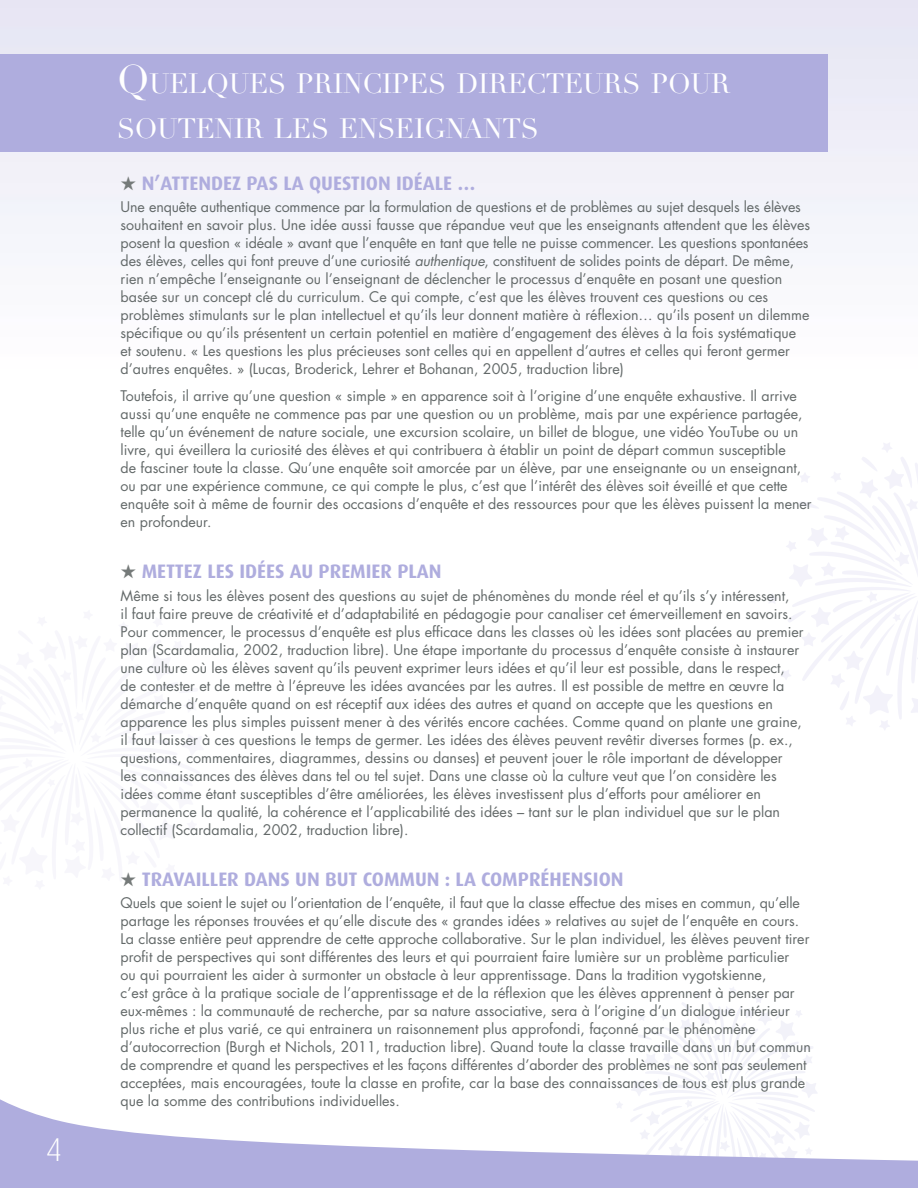
<style>
.page{position:relative;width:918px;height:1188px;background:#fff}
.page>*{position:absolute;margin:0;border:0;box-sizing:border-box;transform-origin:0 0}
.t1{font:300 33px "Dax";color:#fff}
.t2{font:27.3px/45px "Didot";letter-spacing:-.015em;color:#fff}
.Spread_Subhead_in_Re{font:700 19.5px "Dax";color:#afadde}
.New_Spread_body_copy{font:14.25px/18px "Futura";color:#636969}
.New_Spread_2nd_parag{font:14.25px/18px "Futura";color:#636969}
.s1{font-size:39px}
.s2{color:#757a79}
.s3{font-style:italic}
</style>
<div class="page">
<div style="left:0;top:0;width:918px;height:371px;background:linear-gradient(to bottom,#e6e5f3,#fefeff)"></div>
<svg style="left:767px;top:443px;width:151px;height:287px"></svg>
<svg style="left:630px;top:987px;width:186px;height:102px"></svg>
<div style="left:0;top:54px;width:828px;height:97px;background:#afadde"></div>
<svg style="left:0;top:1089px;width:918px;height:99px"></svg>
<h1 class="t1" style="left:46px;top:1132px;width:18px">4</h1>
<h2 class="t2" style="left:117px;top:62px;width:615px"><span class="s1">Q</span>UELQUES PRINCIPES DIRECTEURS POUR<br>SOUTENIR LES ENSEIGNANTS</h2>
<p class="Spread_Subhead_in_Re" style="left:121px;top:172px;width:356px"><span class="s2">★</span> N’ATTENDEZ PAS LA QUESTION IDÉALE …</p>
<p class="New_Spread_body_copy" style="left:121px;top:198px;width:691px">Une enquête authentique commence par la formulation de questions et de problèmes au sujet desquels les élèves souhaitent en savoir plus. Une idée aussi fausse que répandue veut que les enseignants attendent que les élèves posent la question « idéale » avant que l’enquête en tant que telle ne puisse commencer. Les questions spontanées des élèves, celles qui font preuve d’une curiosité <span class="s3">authentique</span>, constituent de solides points de départ. De même, rien n’empêche l’enseignante ou l’enseignant de déclencher le processus d’enquête en posant une question basée sur un concept clé du curriculum. Ce qui compte, c’est que les élèves trouvent ces questions ou ces problèmes stimulants sur le plan intellectuel et qu’ils leur donnent matière à réflexion… qu’ils posent un dilemme spécifique ou qu’ils présentent un certain potentiel en matière d’engagement des élèves à la fois systématique et soutenu. « Les questions les plus précieuses sont celles qui en appellent d’autres et celles qui feront germer d’autres enquêtes. » (Lucas, Broderick, Lehrer et Bohanan, 2005, traduction libre)</p>
<p class="New_Spread_2nd_parag" style="left:121px;top:387px;width:693px">Toutefois, il arrive qu’une question « simple » en apparence soit à l’origine d’une enquête exhaustive. Il arrive aussi qu’une enquête ne commence pas par une question ou un problème, mais par une expérience partagée, telle qu’un événement de nature sociale, une excursion scolaire, un billet de blogue, une vidéo YouTube ou un livre, qui éveillera la curiosité des élèves et qui contribuera à établir un point de départ commun susceptible<br>de fasciner toute la classe. Qu’une enquête soit amorcée par un élève, par une enseignante ou un enseignant, ou par une expérience commune, ce qui compte le plus, c’est que l’intérêt des élèves soit éveillé et que cette enquête soit à même de fournir des occasions d’enquête et des ressources pour que les élèves puissent la mener en profondeur.</p>
<p class="Spread_Subhead_in_Re" style="left:121px;top:561px;width:323px"><span class="s2">★</span> METTEZ LES IDÉES AU PREMIER PLAN</p>
<p class="New_Spread_body_copy" style="left:121px;top:586px;width:684px">Même si tous les élèves posent des questions au sujet de phénomènes du monde réel et qu’ils s’y intéressent,<br>il faut faire preuve de créativité et d’adaptabilité en pédagogie pour canaliser cet émerveillement en savoirs.<br>Pour commencer, le processus d’enquête est plus efficace dans les classes où les idées sont placées au premier plan (Scardamalia, 2002, traduction libre). Une étape importante du processus d’enquête consiste à instaurer une culture où les élèves savent qu’ils peuvent exprimer leurs idées et qu’il leur est possible, dans le respect, de contester et de mettre à l’épreuve les idées avancées par les autres. Il est possible de mettre en œuvre la démarche d’enquête quand on est réceptif aux idées des autres et quand on accepte que les questions en apparence les plus simples puissent mener à des vérités encore cachées. Comme quand on plante une graine, il faut laisser à ces questions le temps de germer. Les idées des élèves peuvent revêtir diverses formes (p. ex., questions, commentaires, diagrammes, dessins ou danses) et peuvent jouer le rôle important de développer<br>les connaissances des élèves dans tel ou tel sujet. Dans une classe où la culture veut que l’on considère les idées comme étant susceptibles d’être améliorées, les élèves investissent plus d’efforts pour améliorer en permanence la qualité, la cohérence et l’applicabilité des idées – tant sur le plan individuel que sur le plan collectif (Scardamalia, 2002, traduction libre).</p>
<p class="Spread_Subhead_in_Re" style="left:121px;top:868px;width:505px"><span class="s2">★</span> TRAVAILLER DANS UN BUT COMMUN : LA COMPRÉHENSION</p>
<p class="New_Spread_body_copy" style="left:121px;top:894px;width:692px">Quels que soient le sujet ou l’orientation de l’enquête, il faut que la classe effectue des mises en commun, qu’elle partage les réponses trouvées et qu’elle discute des « grandes idées » relatives au sujet de l’enquête en cours.<br>La classe entière peut apprendre de cette approche collaborative. Sur le plan individuel, les élèves peuvent tirer profit de perspectives qui sont différentes des leurs et qui pourraient faire lumière sur un problème particulier<br>ou qui pourraient les aider à surmonter un obstacle à leur apprentissage. Dans la tradition vygotskienne,<br>c’est grâce à la pratique sociale de l’apprentissage et de la réflexion que les élèves apprennent à penser par eux-mêmes : la communauté de recherche, par sa nature associative, sera à l’origine d’un dialogue intérieur plus riche et plus varié, ce qui entrainera un raisonnement plus approfondi, façonné par le phénomène d’autocorrection (Burgh et Nichols, 2011, traduction libre). Quand toute la classe travaille dans un but commun de comprendre et quand les perspectives et les façons différentes d’aborder des problèmes ne sont pas seulement acceptées, mais encouragées, toute la classe en profite, car la base des connaissances de tous est plus grande que la somme des contributions individuelles.</p>
</div>
